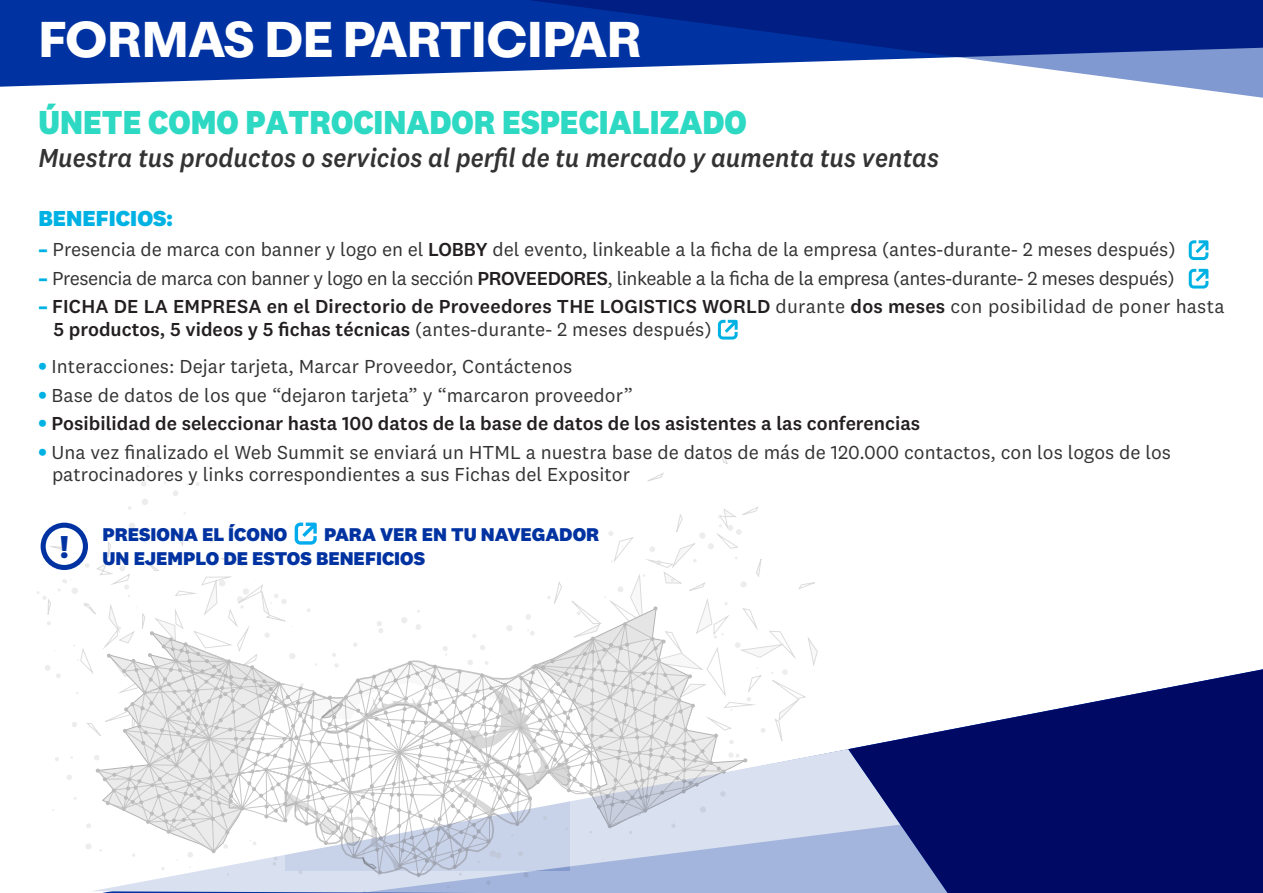
<style>
.page{position:relative;width:1263px;height:893px;background:#fff}
.page>*{position:absolute;margin:0;border:0;box-sizing:border-box;transform-origin:0 0}
.t1{font:700 45px "Oldschool Grotesk";color:#fff}
.t2{font:800 34.5px "National 2";color:#2ed9c3;scale:.92 1}
.t3{font:700 32.85px "National 2";color:#0033a1}
.t4{font:italic 500 27px "National 2";letter-spacing:.005em;color:#333;scale:.92 1}
.t5{font:800 22.5px "National 2";color:#00b2e3}
.t6{font:19.5px/22.5px "National 2";color:#333}
.t7{font:500 19.5px/22.5px "National 2";color:#231f20}
.t8{font:19.5px "National 2";letter-spacing:-.025em;color:#333}
.t9{font:800 19.2px/23.7px "National 2";color:#0033a1}
.s1{font-weight:800;color:#00b2e3}
.s2{font-weight:500;color:#231f20}
.s3{font-weight:400;color:#333}
</style>
<div class="page">
<svg style="left:818px;top:816px;width:30px;height:77px;background:#afbee0"></svg>
<svg style="left:848px;top:669px;width:415px;height:224px;fill:#000a65"></svg>
<svg style="left:0;top:0;width:368px;height:87px;background:#1140a7"></svg>
<svg style="left:368px;top:0;width:895px;height:98px"></svg>
<svg style="left:1188px;top:240px;width:21px;height:49px"></svg>
<svg style="left:717px;top:319px;width:21px;height:21px"></svg>
<svg style="left:37px;top:448px;width:781px;height:445px"></svg>
<h1 class="t1" style="left:38px;top:15px;width:604px">FORMAS DE PARTICIPAR</h1>
<h2 class="t2" style="left:38px;top:100px;width:771px">ÚNETE COMO PATROCINADOR ESPECIALIZADO</h2>
<h3 class="t4" style="left:38px;top:141px;width:980px">Muestra tus productos o servicios al perfil de tu mercado y aumenta tus ventas</h3>
<p class="t5" style="left:38px;top:204px;width:136px">BENEFICIOS:</p>
<p class="t6" style="left:38px;top:238px;width:1138px"><span class="s1">–</span> Presencia de marca con banner y logo en el <span class="s2">LOBBY</span> del evento, linkeable a la ficha de la empresa (antes-durante- 2 meses después)</p>
<p class="t8" style="left:38px;top:266px;width:1137px"><span class="s1">–</span> Presencia de marca con banner y logo en la sección <span class="s2">PROVEEDORES</span>, linkeable a la ficha de la empresa (antes-durante- 2 meses después)</p>
<p class="t7" style="left:53px;top:295px;width:1172px;text-indent:-15px"><span class="s1">–</span> FICHA DE LA EMPRESA en el Directorio de Proveedores THE LOGISTICS WORLD <span class="s3">durante</span> dos meses <span class="s3">con posibilidad de poner hasta<br></span>5 productos, 5 videos y 5 fichas técnicas <span class="s3">(antes-durante- 2 meses después)</span></p>
<p class="t6" style="left:39px;top:355px;width:535px"><span class="s1">•</span> Interacciones: Dejar tarjeta, Marcar Proveedor, Contáctenos</p>
<p class="t6" style="left:39px;top:384px;width:596px"><span class="s1">•</span> Base de datos de los que “dejaron tarjeta” y “marcaron proveedor”</p>
<p class="t7" style="left:39px;top:412px;width:883px"><span class="s1">•</span> Posibilidad de seleccionar hasta 100 datos de la base de datos de los asistentes a las conferencias</p>
<p class="t6" style="left:52px;top:441px;width:1120px;text-indent:-13px"><span class="s1">•</span> Una vez finalizado el Web Summit se enviará un HTML a nuestra base de datos de más de 120.000 contactos, con los logos de los patrocinadores y links correspondientes a sus Fichas del Expositor</p>
<h3 class="t3" style="left:60px;top:526px;width:11px">!</h3>
<p class="t9" style="left:103px;top:522px;width:186px">PRESIONA EL ÍCONO</p>
<p class="t9" style="left:103px;top:522px;width:498px;text-indent:222px">PARA VER EN TU NAVEGADOR<br>UN EJEMPLO DE ESTOS BENEFICIOS</p>
</div>
